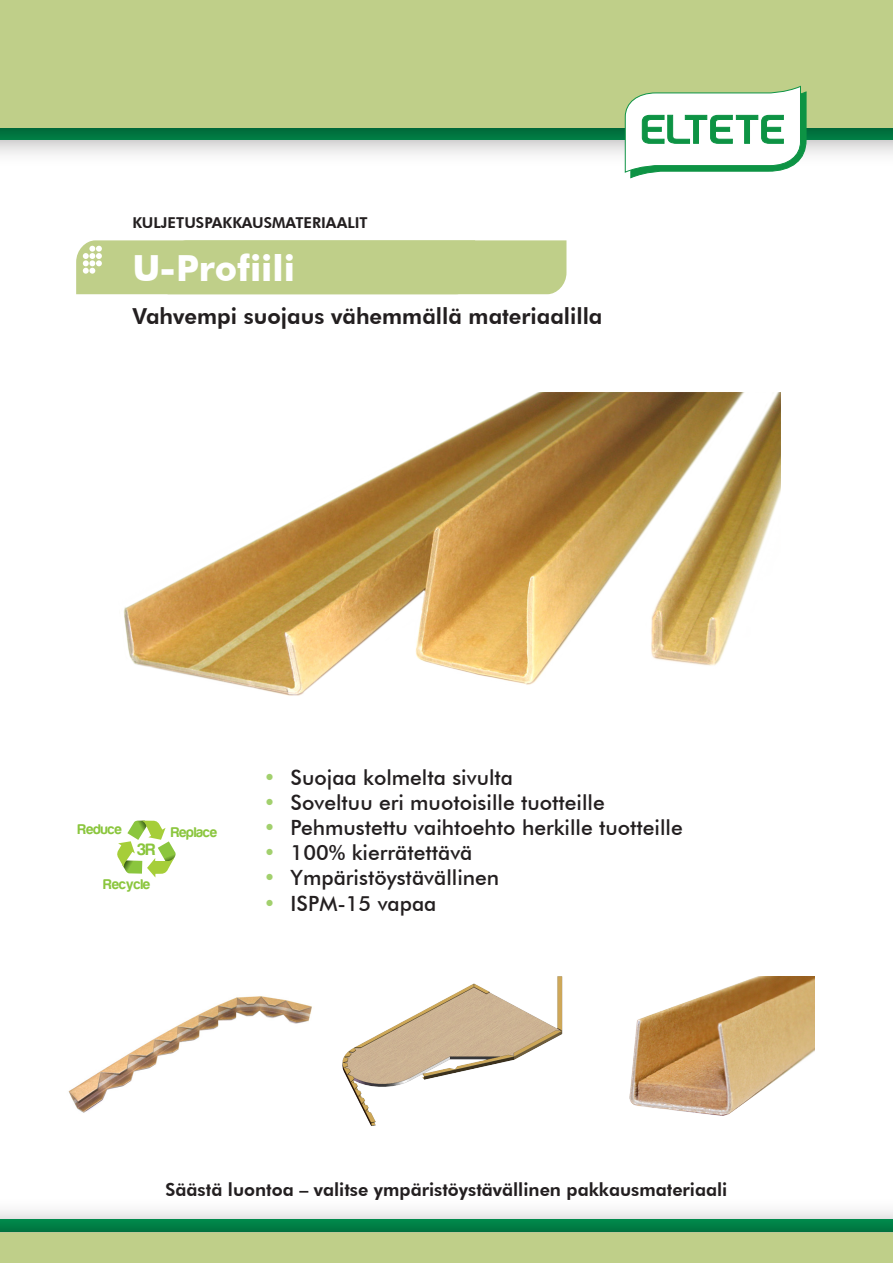
<style>
.page{position:relative;width:893px;height:1263px;background:#fff}
.page>*{position:absolute;margin:0;border:0;box-sizing:border-box;transform-origin:0 0}
.t1{font:700 36px "Futura BT";color:#fff}
.t2{font:800 22.05px "Futura BT";color:#231f20}
.t3{font:500 21px "Futura BT";color:#231f20}
.t4{font:800 18px "Futura BT";color:#231f20}
.t5{font:700 16.95px "Harabara";color:#8bc63e}
.t6{font:800 15px "Futura BT";color:#231f20}
.t7{font:700 14.55px "Harabara";color:#8bc63e}
.s1{color:#a2d06d}
</style>
<div class="page">
<img style="left:0;top:128px;width:893px;height:45px">
<div style="left:0;top:0;width:893px;height:128px;background:#bfcf89"></div>
<img style="left:0;top:1210px;width:893px;height:22px">
<div style="left:0;top:1232px;width:893px;height:31px;background:#bfcf89"></div>
<div style="left:76px;top:240px;width:490px;height:54px;background:#bfcf89"></div>
<svg style="left:625px;top:85px;width:182px;height:94px"></svg>
<img style="left:123px;top:393px;width:657px;height:303px">
<svg style="left:117px;top:820px;width:59px;height:57px"></svg>
<img style="left:342px;top:976px;width:221px;height:150px">
<img style="left:629px;top:976px;width:186px;height:139px">
<img style="left:68px;top:996px;width:244px;height:117px">
<p class="t6" style="left:133px;top:214px;width:237px">KULJETUSPAKKAUSMATERIAALIT</p>
<p class="t1" style="left:133px;top:246px;width:164px">U-Profiili</p>
<p class="t2" style="left:133px;top:302px;width:471px">Vahvempi suojaus vähemmällä materiaalilla</p>
<p class="t7" style="left:78px;top:822px;width:45px">Reduce</p>
<p class="t7" style="left:171px;top:825px;width:48px">Replace</p>
<p class="t7" style="left:104px;top:876px;width:48px">Recycle</p>
<p class="t5" style="left:137px;top:841px;width:20px">3R</p>
<p class="t3" style="left:264px;top:764px;width:251px"><span class="s1">•</span> Suojaa kolmelta sivulta</p>
<p class="t3" style="left:264px;top:790px;width:343px"><span class="s1">•</span> Soveltuu eri muotoisille tuotteille</p>
<p class="t3" style="left:264px;top:815px;width:421px"><span class="s1">•</span> Pehmustettu vaihtoehto herkille tuotteille</p>
<p class="t3" style="left:264px;top:840px;width:210px"><span class="s1">•</span> 100% kierrätettävä</p>
<p class="t3" style="left:264px;top:865px;width:237px"><span class="s1">•</span> Ympäristöystävällinen</p>
<p class="t3" style="left:264px;top:890px;width:174px"><span class="s1">•</span> ISPM-15 vapaa</p>
<p class="t4" style="left:166px;top:1178px;width:563px">Säästä luontoa – valitse ympäristöystävällinen pakkausmateriaali</p>
</div>
